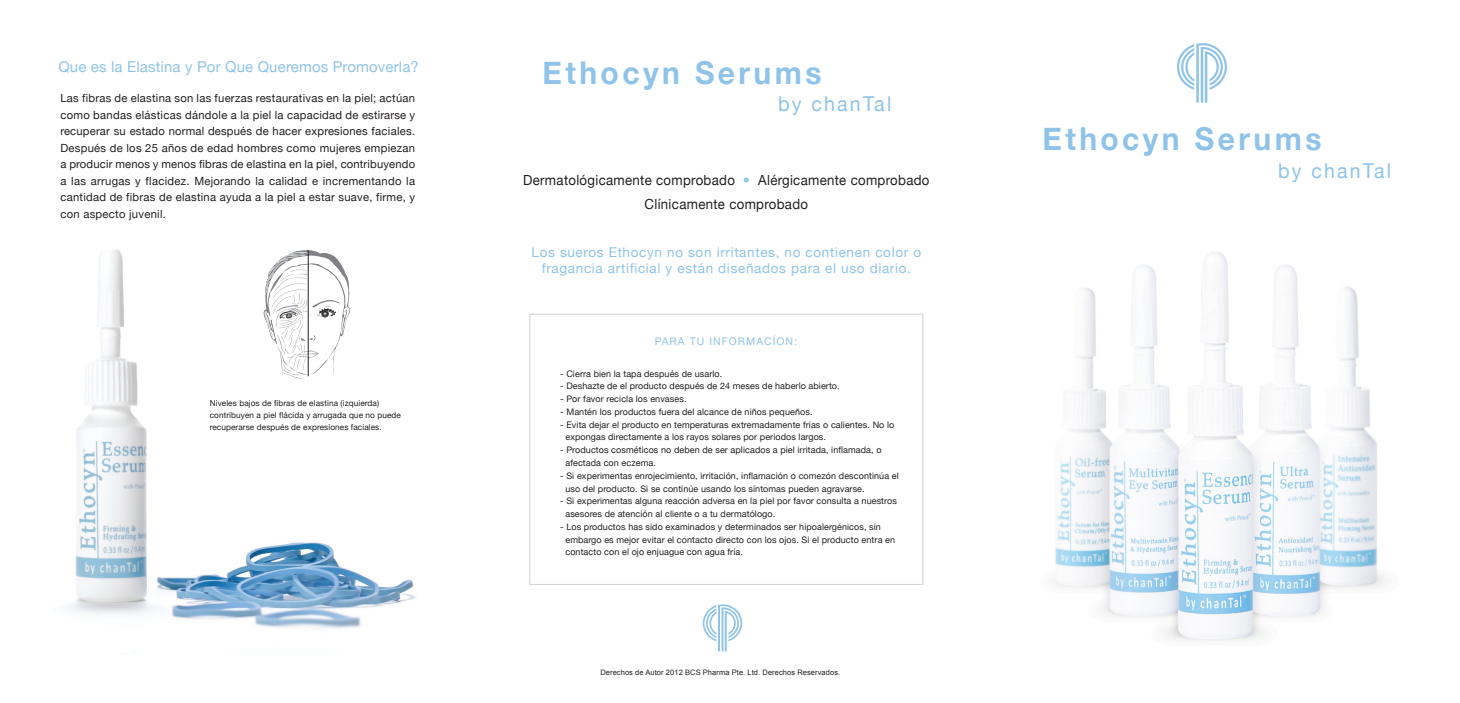
<style>
.page{position:relative;width:1460px;height:703px;background:#fff}
.page>*{position:absolute;margin:0;border:0;box-sizing:border-box;transform-origin:0 0}
.t1{font:700 31.5px "Helvetica Neue";letter-spacing:.115em;color:#8fc3e9;scale:.95 1}
.t2{font:20.4px "Helvetica Neue";letter-spacing:.115em;color:#8fc3e9;scale:.95 1}
.t3{font:15px "Helvetica Neue";letter-spacing:.01em;color:#8fc3e9}
.t4{font:13.95px/24px "Helvetica Neue";letter-spacing:.025em;color:#231f20;scale:.95 1}
.t5{font:13.5px/16.5px "Helvetica Neue";letter-spacing:.05em;color:#8fc3e9;text-align:center}
.t6{font:11.25px/16.5px "Helvetica Neue";letter-spacing:.025em;color:#231f20;text-align:justify}
.t7{font:10.5px "Helvetica Neue";letter-spacing:.1em;color:#8fc3e9}
.t8{font:9px/12.8px "Helvetica Neue";letter-spacing:.01em;color:#231f20}
.t9{font:8.25px/12px "Helvetica Neue";letter-spacing:.01em;color:#231f20}
.t10{font:7.5px "Arial";letter-spacing:.01em;color:#231f20}
</style>
<div class="page">
<svg style="left:1177px;top:43px;width:50px;height:60px"></svg>
<img style="left:1051px;top:251px;width:337px;height:390px">
<svg style="left:703px;top:604px;width:39px;height:47px"></svg>
<img style="left:70px;top:249px;width:346px;height:380px">
<div style="left:530px;top:314px;width:393px;height:270px;border:1px solid #d1d2d4"></div>
<svg style="left:264px;top:250px;width:87px;height:129px"></svg>
<svg style="left:294px;top:320px;width:7px;height:10px"></svg>
<h3 class="t3" style="left:58px;top:58px;width:362px">Que es la Elastina y Por Que Queremos Promoverla?</h3>
<p class="t6" style="left:60px;top:90px;width:356px">Las fibras de elastina son las fuerzas restaurativas en la piel; actúan como bandas elásticas dándole a la piel la capacidad de estirarse y recuperar su estado normal después de hacer expresiones faciales.<br>Después de los 25 años de edad hombres como mujeres empiezan a producir menos y menos fibras de elastina en la piel, contribuyendo a las arrugas y flacidez. Mejorando la calidad e incrementando la cantidad de fibras de elastina ayuda a la piel a estar suave, firme, y con aspecto juvenil.</p>
<p class="t9" style="left:210px;top:396px;width:193px">Niveles bajos de fibras de elastina (izquierda) contribuyen a piel flácida y arrugada que no puede recuperarse después de expresiones faciales.</p>
<h1 class="t1" style="left:543px;top:54px;width:295px">Ethocyn Serums</h1>
<h2 class="t2" style="left:778px;top:92px;width:121px">by chanTal</h2>
<h3 class="t4" style="left:523px;top:167px;width:224px">Dermatológicamente comprobado</h3>
<h3 class="t4" style="left:645px;top:167px;width:301px;text-indent:114px">Alérgicamente comprobado<br>Clínicamente comprobado</h3>
<h3 class="t5" style="left:532px;top:243px;width:391px">Los sueros Ethocyn no son irritantes, no contienen color o fragancia artificial y están diseñados para el uso diario.</h3>
<p class="t7" style="left:655px;top:335px;width:144px">PARA TU INFORMACÍON:</p>
<p class="t8" style="left:560px;top:367px;width:164px">- Cierra bien la tapa después de usarlo.</p>
<p class="t8" style="left:560px;top:379px;width:281px">- Deshazte de el producto después de 24 meses de haberlo abierto.</p>
<p class="t8" style="left:560px;top:392px;width:128px">- Por favor recicla los envases.</p>
<p class="t8" style="left:560px;top:405px;width:254px">- Mantén los productos fuera del alcance de niños pequeños.</p>
<p class="t8" style="left:565px;top:418px;width:330px;text-indent:-5px">- Evita dejar el producto en temperaturas extremadamente frías o calientes. No lo expongas directamente a los rayos solares por periodos largos.</p>
<p class="t8" style="left:565px;top:443px;width:318px;text-indent:-5px">- Productos cosméticos no deben de ser aplicados a piel irritada, inflamada, o afectada con eczema.</p>
<p class="t8" style="left:565px;top:469px;width:335px;text-indent:-5px">- Si experimentas enrojecimiento, irritación, inflamación o comezón descontinúa el uso del producto. Si se continúe usando los síntomas pueden agravarse.</p>
<p class="t8" style="left:565px;top:494px;width:333px;text-indent:-5px">- Si experimentas alguna reacción adversa en la piel por favor consulta a nuestros asesores de atención al cliente o a tu dermatólogo.</p>
<p class="t8" style="left:565px;top:520px;width:331px;text-indent:-5px">- Los productos has sido examinados y determinados ser hipoalergénicos, sin embargo es mejor evitar el contacto directo con los ojos. Si el producto entra en contacto con el ojo enjuague con agua fría.</p>
<p class="t10" style="left:600px;top:668px;width:241px">Derechos de Autor 2012 BCS Pharma Pte. Ltd. Derechos Reservados.</p>
<h1 class="t1" style="left:1042px;top:120px;width:295px">Ethocyn Serums</h1>
<h2 class="t2" style="left:1278px;top:158px;width:121px">by chanTal</h2>
</div>
